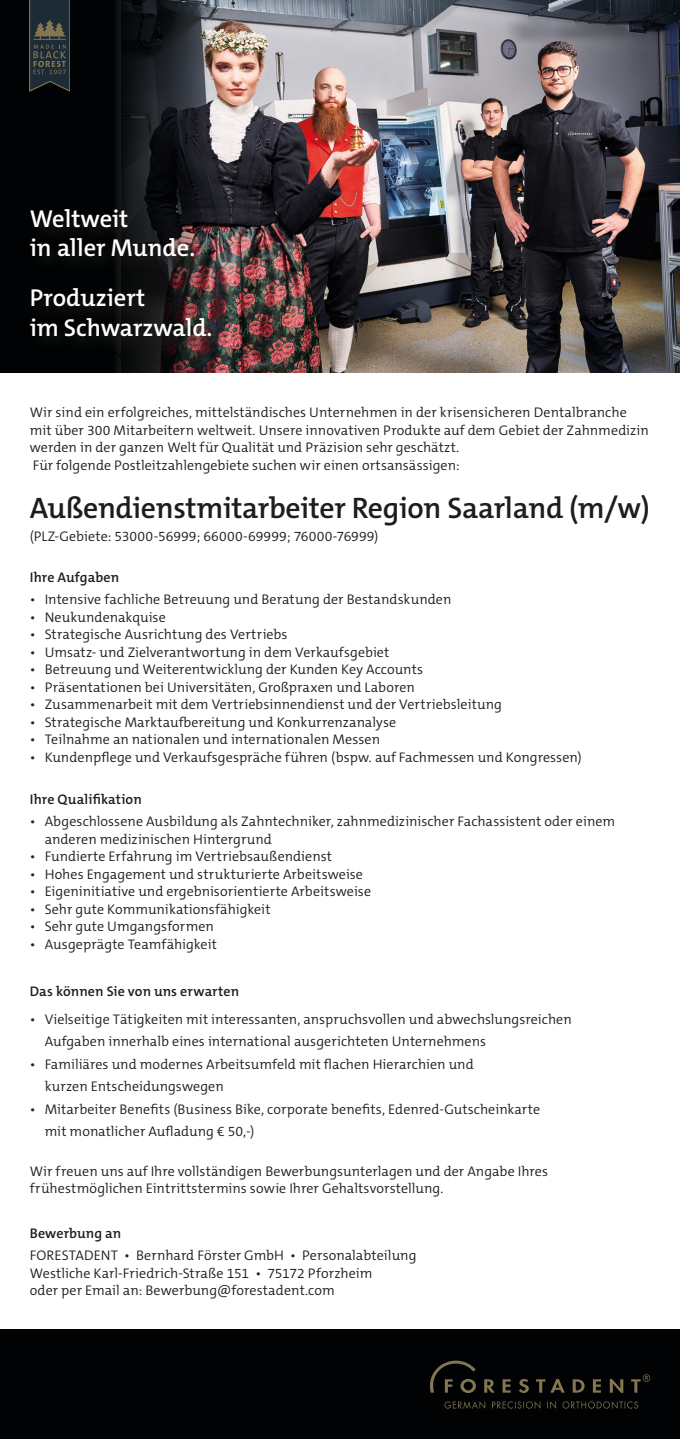
<style>
.page{position:relative;width:680px;height:1439px;background:#fff}
.page>*{position:absolute;margin:0;border:0;box-sizing:border-box;transform-origin:0 0}
.t1{font:600 29.75px "The Mix C5";letter-spacing:-.01em;color:#1d1d1b}
.t2{font:600 24.5px/29.8px "The Mix C5";color:#fff}
.t3{font:300 14px/17.5px "The Mix C5";letter-spacing:.005em;color:#1d1d1b}
.t4{font:600 14px "The Mix C5";letter-spacing:.005em;color:#1d1d1b}
</style>
<div class="page">
<div style="left:0;top:1329px;width:680px;height:110px;background:#000203"></div>
<img style="left:218px;top:0;width:462px;height:372px">
<svg style="left:0;top:0;width:218px;height:372px;background:#111215"></svg>
<svg style="left:484px;top:1379px;width:10px;height:13px"></svg>
<svg style="left:502px;top:1379px;width:8px;height:13px"></svg>
<svg style="left:519px;top:1379px;width:10px;height:14px"></svg>
<svg style="left:536px;top:1379px;width:28px;height:13px"></svg>
<svg style="left:572px;top:1379px;width:12px;height:13px"></svg>
<svg style="left:593px;top:1379px;width:8px;height:13px"></svg>
<svg style="left:609px;top:1379px;width:14px;height:14px"></svg>
<svg style="left:631px;top:1374px;width:19px;height:18px"></svg>
<svg style="left:430px;top:1360px;width:46px;height:33px"></svg>
<svg style="left:444px;top:1401px;width:194px;height:7px"></svg>
<svg style="left:30px;top:0;width:40px;height:92px;background:#2f3738"></svg>
<svg style="left:28px;top:205px;width:200px;height:148px;background:#1a1516"></svg>
<h2 class="t2" style="left:30px;top:204px;width:167px">Weltweit<br>in aller Munde.</h2>
<h2 class="t2" style="left:30px;top:283px;width:184px">Produziert<br>im Schwarzwald.</h2>
<p class="t3" style="left:30px;top:404px;width:620px">Wir sind ein erfolgreiches, mittelständisches Unternehmen in der krisensicheren Dentalbranche mit über 300 Mitarbeitern weltweit. Unsere innovativen Produkte auf dem Gebiet der Zahnmedizin werden in der ganzen Welt für Qualität und Präzision sehr geschätzt.<br>Für folgende Postleitzahlengebiete suchen wir einen ortsansässigen:</p>
<h1 class="t1" style="left:30px;top:489px;width:621px">Außendienstmitarbeiter Region Saarland (m/w)</h1>
<p class="t3" style="left:30px;top:527px;width:350px">(PLZ-Gebiete: 53000-56999; 66000-69999; 76000-76999)</p>
<p class="t4" style="left:30px;top:568px;width:91px">Ihre Aufgaben</p>
<p class="t3" style="left:30px;top:591px;width:423px">• Intensive fachliche Betreuung und Beratung der Bestandskunden</p>
<p class="t3" style="left:30px;top:608px;width:137px">• Neukundenakquise</p>
<p class="t3" style="left:30px;top:626px;width:259px">• Strategische Ausrichtung des Vertriebs</p>
<p class="t3" style="left:30px;top:643px;width:361px">• Umsatz- und Zielverantwortung in dem Verkaufsgebiet</p>
<p class="t3" style="left:30px;top:661px;width:395px">• Betreuung und Weiterentwicklung der Kunden Key Accounts</p>
<p class="t3" style="left:30px;top:678px;width:387px">• Präsentationen bei Universitäten, Großpraxen und Laboren</p>
<p class="t3" style="left:30px;top:696px;width:474px">• Zusammenarbeit mit dem Vertriebsinnendienst und der Vertriebsleitung</p>
<p class="t3" style="left:30px;top:713px;width:368px">• Strategische Marktaufbereitung und Konkurrenzanalyse</p>
<p class="t3" style="left:30px;top:731px;width:352px">• Teilnahme an nationalen und internationalen Messen</p>
<p class="t3" style="left:30px;top:748px;width:553px">• Kundenpflege und Verkaufsgespräche führen (bspw. auf Fachmessen und Kongressen)</p>
<p class="t4" style="left:30px;top:790px;width:114px">Ihre Qualifikation</p>
<p class="t3" style="left:45px;top:813px;width:572px;text-indent:-15px">• Abgeschlossene Ausbildung als Zahntechniker, zahnmedizinischer Fachassistent oder einem anderen medizinischen Hintergrund</p>
<p class="t3" style="left:30px;top:848px;width:304px">• Fundierte Erfahrung im Vertriebsaußendienst</p>
<p class="t3" style="left:30px;top:865px;width:335px">• Hohes Engagement und strukturierte Arbeitsweise</p>
<p class="t3" style="left:30px;top:883px;width:343px">• Eigeninitiative und ergebnisorientierte Arbeitsweise</p>
<p class="t3" style="left:30px;top:900px;width:242px">• Sehr gute Kommunikationsfähigkeit</p>
<p class="t3" style="left:30px;top:918px;width:186px">• Sehr gute Umgangsformen</p>
<p class="t3" style="left:30px;top:935px;width:189px">• Ausgeprägte Teamfähigkeit</p>
<p class="t4" style="left:30px;top:982px;width:211px">Das können Sie von uns erwarten</p>
<p class="t3" style="left:45px;top:1008px;width:528px;line-height:22.4px;text-indent:-15px">• Vielseitige Tätigkeiten mit interessanten, anspruchsvollen und abwechslungsreichen<br>Aufgaben innerhalb eines international ausgerichteten Unternehmens</p>
<p class="t3" style="left:45px;top:1052px;width:430px;line-height:22.4px;text-indent:-15px">• Familiäres und modernes Arbeitsumfeld mit flachen Hierarchien und kurzen Entscheidungswegen</p>
<p class="t3" style="left:45px;top:1097px;width:497px;line-height:22.4px;text-indent:-15px">• Mitarbeiter Benefits (Business Bike, corporate benefits, Edenred-Gutscheinkarte mit monatlicher Aufladung € 50,-)</p>
<p class="t3" style="left:30px;top:1162px;width:520px">Wir freuen uns auf Ihre vollständigen Bewerbungsunterlagen und der Angabe Ihres frühestmöglichen Eintrittstermins sowie Ihrer Gehaltsvorstellung.</p>
<p class="t4" style="left:30px;top:1224px;width:93px">Bewerbung an</p>
<p class="t3" style="left:30px;top:1246px;width:388px">FORESTADENT • Bernhard Förster GmbH • Personalabteilung<br>Westliche Karl-Friedrich-Straße 151 • 75172 Pforzheim<br>oder per Email an: Bewerbung@forestadent.com</p>
</div>
